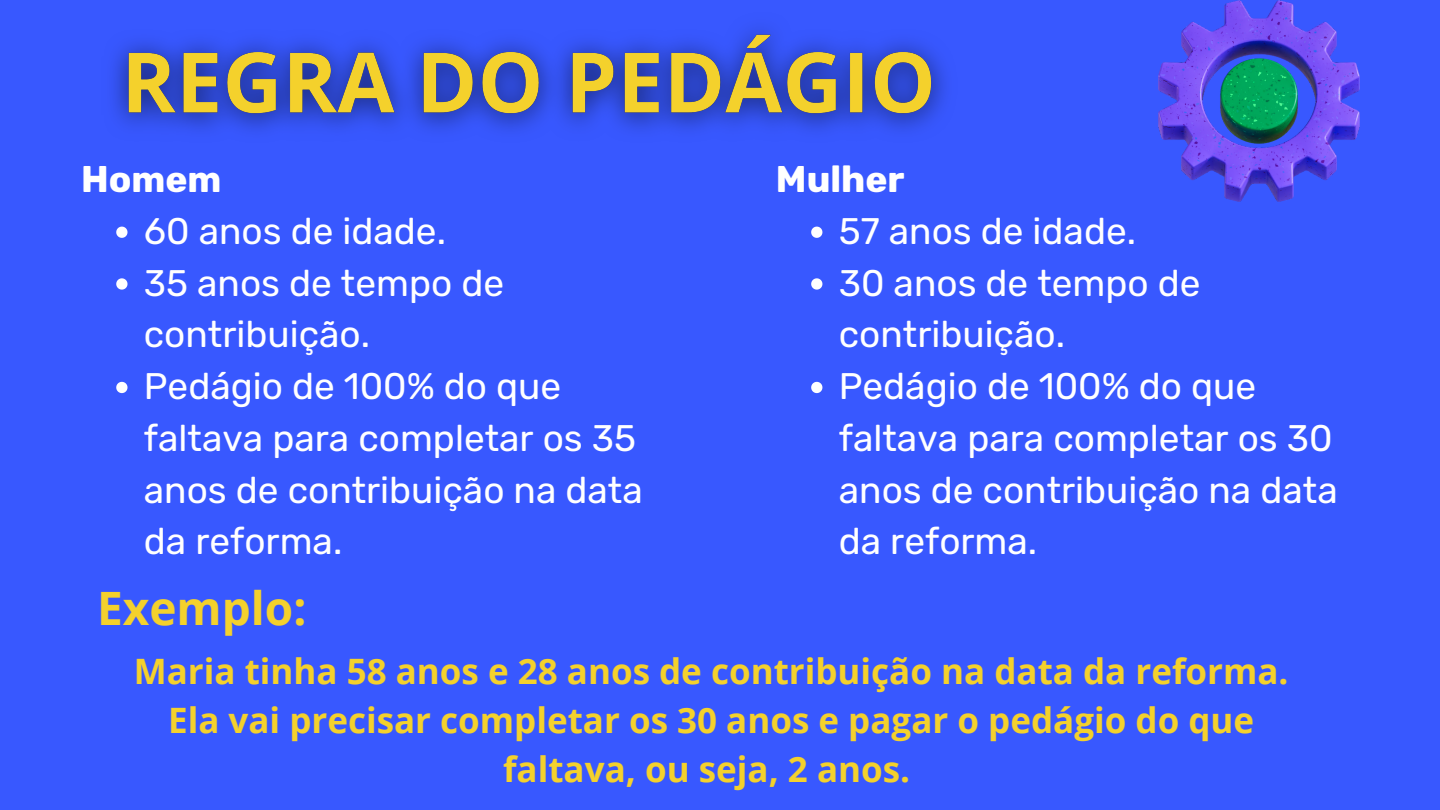
<style>
.page{position:relative;width:1440px;height:810px;background:#3858ff}
.page>*{position:absolute;margin:0;border:0;box-sizing:border-box;transform-origin:0 0}
.t1{font:700 46px "Open Sans";color:#f4d12c}
.t2{font:37px/51.8px "Rubik";color:#fff}
.t3{font:700 37px "Rubik";color:#fff}
.t4{font:700 35px/48.8px "Open Sans";color:#f4d12c;text-align:center}
</style>
<div class="page">
<svg style="left:116px;top:227px;width:12px;height:11px"></svg>
<svg style="left:116px;top:278px;width:12px;height:12px"></svg>
<svg style="left:116px;top:382px;width:12px;height:11px"></svg>
<img style="left:113px;top:28px;width:833px;height:103px">
<svg style="left:811px;top:227px;width:11px;height:11px"></svg>
<svg style="left:811px;top:278px;width:11px;height:12px"></svg>
<svg style="left:811px;top:382px;width:11px;height:11px"></svg>
<img style="left:1158px;top:0;width:201px;height:202px">
<p class="t3" style="left:81px;top:158px;width:142px">Homem</p>
<p class="t2" style="left:144px;top:205px;width:304px">60 anos de idade.</p>
<p class="t2" style="left:144px;top:257px;width:362px">35 anos de tempo de contribuição.</p>
<p class="t2" style="left:144px;top:361px;width:500px">Pedágio de 100% do que faltava para completar os 35 anos de contribuição na data da reforma.</p>
<p class="t1" style="left:97px;top:576px;width:211px">Exemplo:</p>
<p class="t3" style="left:776px;top:158px;width:130px">Mulher</p>
<p class="t2" style="left:839px;top:205px;width:299px">57 anos de idade.</p>
<p class="t2" style="left:839px;top:257px;width:363px">30 anos de tempo de contribuição.</p>
<p class="t2" style="left:839px;top:361px;width:500px">Pedágio de 100% do que faltava para completar os 30 anos de contribuição na data da reforma.</p>
<p class="t4" style="left:134px;top:646px;width:1156px">Maria tinha 58 anos e 28 anos de contribuição na data da reforma.<br>Ela vai precisar completar os 30 anos e pagar o pedágio do que faltava, ou seja, 2 anos.</p>
</div>
